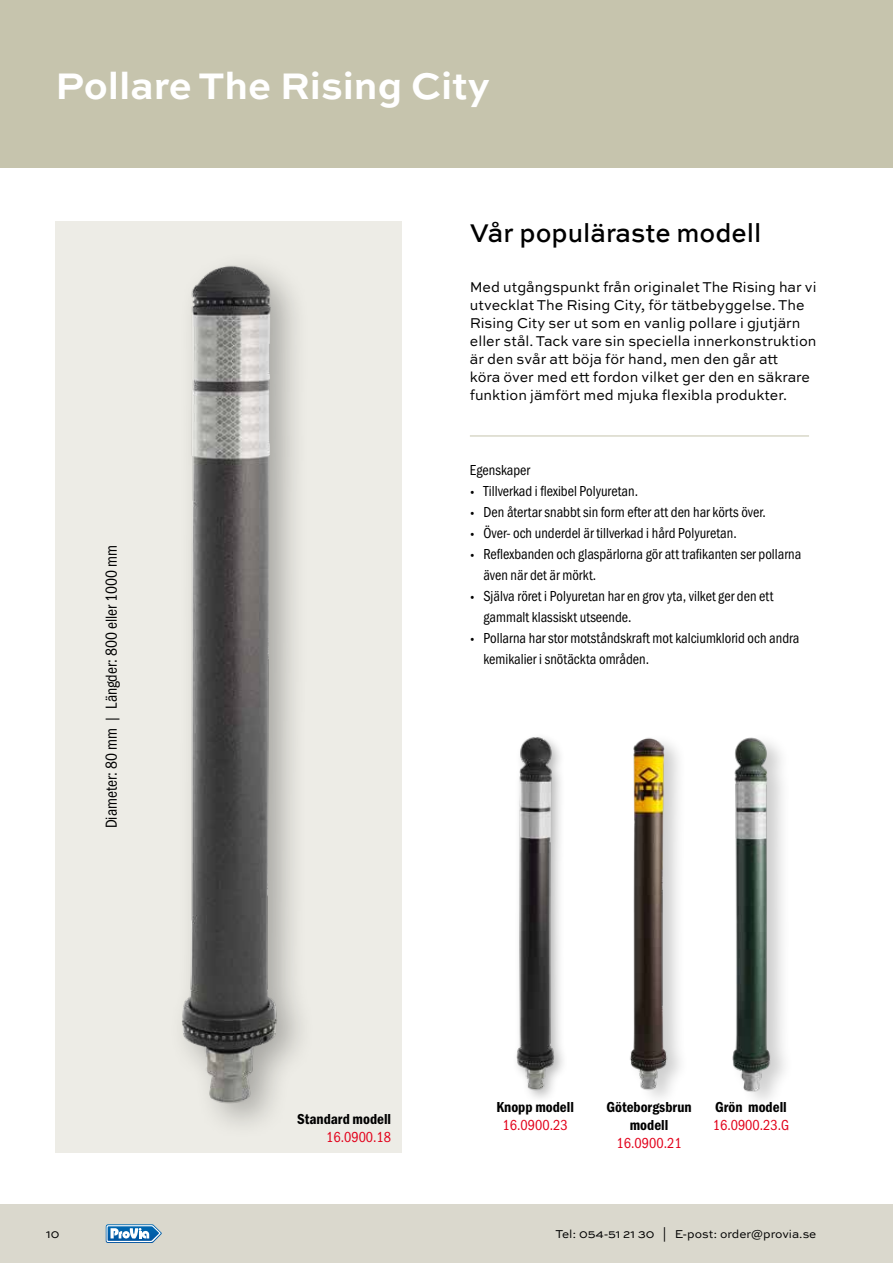
<style>
.page{position:relative;width:893px;height:1263px;background:#fff}
.page>*{position:absolute;margin:0;border:0;box-sizing:border-box;transform-origin:0 0}
.t1{font:700 39px "Sweet Sans Pro";color:#fff}
.t2{font:500 27px "Sweet Sans Pro";color:#000;scale:.95 1}
.t3{font:16.5px "Franklin Gothic URW Cond";color:#000;scale:.95 1}
.t4{font:15px/21px "Franklin Gothic URW Cond";color:#000;scale:.95 1}
.t5{font:15px/18px "Sweet Sans Pro";color:#000;scale:.95 1}
.t6{font:15px/18px "Franklin Gothic URW Con Dem";color:#000;text-align:center}
.t7{font:15px "Franklin Gothic URW Cond";color:#e2001a;scale:.95 1}
.t8{font:12px "Sweet Sans Pro";color:#000}
.s1{font-family:"Proxima Nova Cond";font-weight:300}
</style>
<div class="page">
<hr style="left:892px;top:168px;width:1px;height:1036px;background:#edece6">
<div style="left:0;top:0;width:893px;height:168px;background:#c6c4ad"></div>
<div style="left:55px;top:221px;width:347px;height:931px;background:#edece6"></div>
<hr style="left:470px;top:436px;width:339px;height:1px;background:#c6c4ad">
<img style="left:181px;top:265px;width:120px;height:859px">
<img style="left:516px;top:737px;width:47px;height:361px">
<img style="left:630px;top:738px;width:50px;height:360px">
<img style="left:732px;top:737px;width:49px;height:363px">
<div style="left:0;top:1204px;width:893px;height:59px;background:#dad8cd"></div>
<svg style="left:106px;top:1224px;width:56px;height:19px"></svg>
<h1 class="t1" style="left:55px;top:56px;width:436px">Pollare The Rising City</h1>
<p class="t3" style="left:99px;top:828px;width:300px;rotate:-90deg">Diameter: 80 mm | Längder: 800 eller 1000 mm</p>
<h2 class="t2" style="left:470px;top:213px;width:309px">Vår populäraste modell</h2>
<p class="t5" style="left:470px;top:278px;width:366px">Med utgångspunkt från originalet The Rising har vi utvecklat The Rising City, för tätbebyggelse. The Rising City ser ut som en vanlig pollare i gjutjärn eller stål. Tack vare sin speciella innerkonstruktion är den svår att böja för hand, men den går att<br>köra över med ett fordon vilket ger den en säkrare funktion jämfört med mjuka flexibla produkter.</p>
<p class="t4" style="left:470px;top:459px;width:65px">Egenskaper</p>
<p class="t4" style="left:470px;top:480px;width:179px"><span class="s1">•</span> Tillverkad i flexibel Polyuretan.</p>
<p class="t4" style="left:470px;top:501px;width:313px"><span class="s1">•</span> Den återtar snabbt sin form efter att den har körts över.</p>
<p class="t4" style="left:470px;top:522px;width:282px"><span class="s1">•</span> Över- och underdel är tillverkad i hård Polyuretan.</p>
<p class="t4" style="left:483px;top:543px;width:336px;text-indent:-14px"><span class="s1">•</span> Reflexbanden och glaspärlorna gör att trafikanten ser pollarna även när det är mörkt.</p>
<p class="t4" style="left:483px;top:585px;width:307px;text-indent:-14px"><span class="s1">•</span> Själva röret i Polyuretan har en grov yta, vilket ger den ett gammalt klassiskt utseende.</p>
<p class="t4" style="left:483px;top:627px;width:334px;text-indent:-14px"><span class="s1">•</span> Pollarna har stor motståndskraft mot kalciumklorid och andra kemikalier i snötäckta områden.</p>
<p class="t6" style="left:297px;top:1109px;width:96px">Standard modell</p>
<p class="t7" style="left:326px;top:1126px;width:70px">16.0900.18</p>
<p class="t6" style="left:496px;top:1098px;width:79px">Knopp modell</p>
<p class="t7" style="left:503px;top:1114px;width:70px">16.0900.23</p>
<p class="t6" style="left:606px;top:1098px;width:87px">Göteborgsbrun modell</p>
<p class="t7" style="left:617px;top:1132px;width:70px">16.0900.21</p>
<p class="t6" style="left:715px;top:1098px;width:73px">Grön modell</p>
<p class="t7" style="left:713px;top:1114px;width:82px">16.0900.23.G</p>
<p class="t8" style="left:46px;top:1225px;width:15px">10</p>
<p class="t8" style="left:555px;top:1225px;width:262px">Tel: 054-51 21 30 | E-post: order@provia.se</p>
</div>
